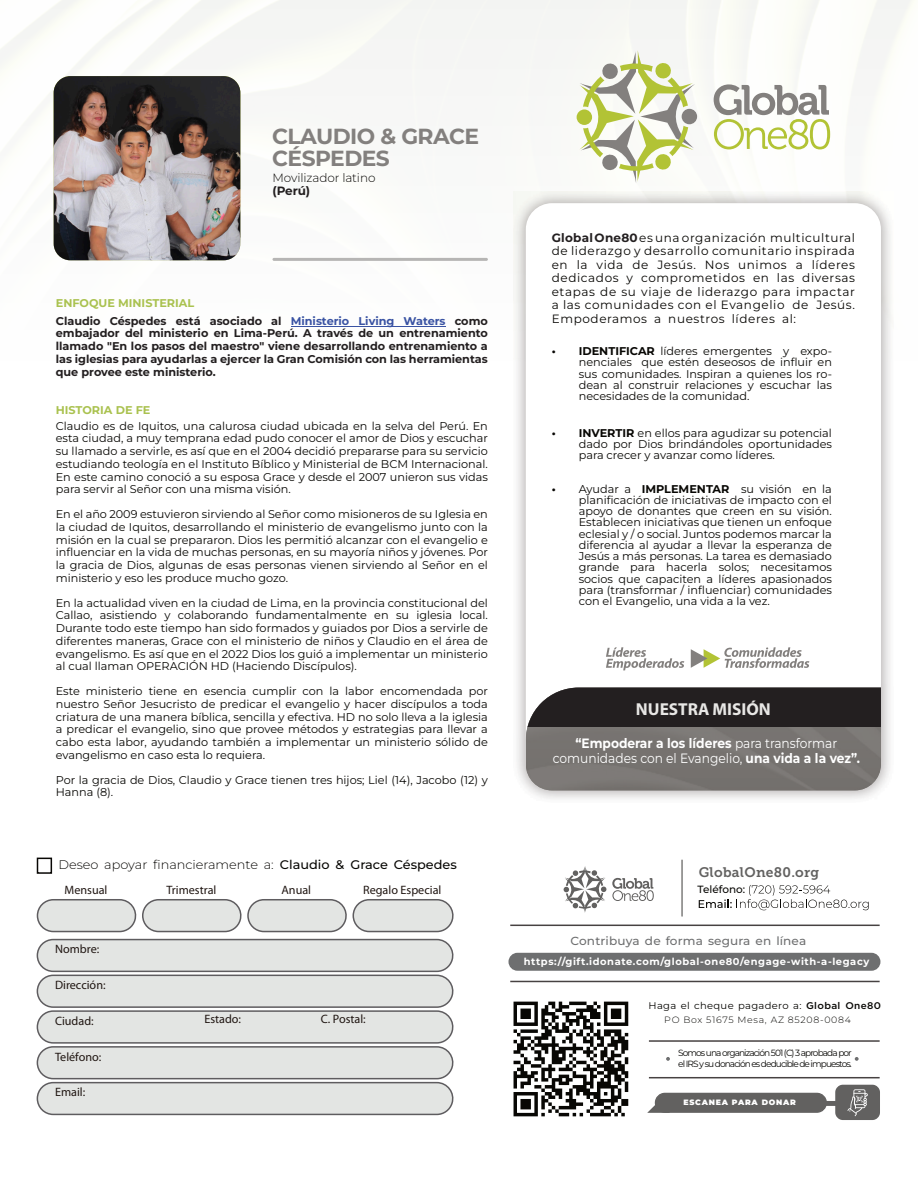
<style>
.page{position:relative;width:918px;height:1188px;background:#fff}
.page>*{position:absolute;margin:0;border:0;box-sizing:border-box;transform-origin:0 0}
.t1{font:700 21.75px/21.8px "Montserrat";letter-spacing:-.025em;color:#83807e}
.t2{font:700 17.4px "Myriad Pro";color:#e8e7e5}
.t3{font:13.8px "Museo Slab 700";letter-spacing:.02em;color:#626160}
.t4{font:13.5px/14.5px "Montserrat";color:#fff;text-align:center;scale:.91 1}
.t5{font:300 12.45px "Montserrat";color:#080704}
.t6{font:12.15px "Myriad Pro";color:#201612}
.t7{font:12px/13.5px "Montserrat";letter-spacing:.05em;color:#080704;text-align:justify}
.t8{font:300 12px "Montserrat";letter-spacing:-.01em;color:#080704}
.t9{font:700 12px "Montserrat";color:#231f20}
.t10{font:500 11.7px "Montserrat";letter-spacing:.015em;color:#6e6f70}
.t11{font:11.25px/12.8px "Montserrat";color:#080704;text-align:justify}
.t12{font:700 11.25px/12.8px "Montserrat";color:#231f20}
.t13{font:700 11.25px "Montserrat";color:#aac250}
.t14{font:500 10.5px "Montserrat";color:#080704}
.t15{font:700 9.9px "Montserrat";letter-spacing:.06em;color:#fff}
.t16{font:9.75px "Montserrat";letter-spacing:.03em;color:#080704}
.t17{font:300 9.15px "Montserrat";letter-spacing:.075em;color:#080704}
.t18{font:9px/10.5px "Montserrat";letter-spacing:-.1em;color:#080704}
.t19{font:900 7.8px "Montserrat";letter-spacing:.1em;color:#fff}
.s1{color:#aac250}
.s2{color:#3a53a3}
.s3{font-weight:500}
.s4{font-weight:700;color:#231f20}
.s5{font-weight:700}
.s6{font-family:"Gotham";font-weight:500}
</style>
<div class="page">
<img style="left:0;top:0;width:915px;height:301px">
<img style="left:514px;top:192px;width:379px;height:607px">
<div style="left:526px;top:203px;width:355px;height:587px;background:#fff;border-radius:26px"></div>
<img style="left:526px;top:726px;width:355px;height:64px">
<div style="left:526px;top:688px;width:355px;height:38px;background:#231f20"></div>
<svg style="left:606px;top:647px;width:78px;height:23px"></svg>
<svg style="left:691px;top:647px;width:118px;height:21px"></svg>
<hr style="left:291px;top:326px;width:155px;height:1px;background:#3a53a3">
<hr style="left:272px;top:258px;width:216px;height:3px;background:#b6b5b4">
<div style="left:508px;top:953px;width:372px;height:18px;background:#6e6f70;border-radius:9px"></div>
<div style="left:37px;top:858px;width:15px;height:16px;border:2px solid #080704"></div>
<svg style="left:36px;top:899px;width:418px;height:217px;background:#dbdddb"></svg>
<div style="left:830px;top:1080px;width:55px;height:45px;background:#626160;border:5px solid #fff;border-radius:10px"></div>
<hr style="left:510px;top:925px;width:370px;height:1px;background:#474242">
<hr style="left:510px;top:981px;width:370px;height:1px;background:#474242">
<hr style="left:649px;top:1040px;width:231px;height:2px;background:#474242">
<hr style="left:649px;top:1077px;width:231px;height:1px;background:#474242">
<svg style="left:564px;top:866px;width:42px;height:47px"></svg>
<svg style="left:612px;top:878px;width:42px;height:23px"></svg>
<hr style="left:681px;top:860px;width:2px;height:56px;background:#626160">
<svg style="left:847px;top:1089px;width:21px;height:27px"></svg>
<div style="left:655px;top:1093px;width:172px;height:20px;background:#626160;border:1px solid #626160;border-radius:9px"></div>
<div style="left:822px;top:1101px;width:17px;height:5px;background:#626160"></div>
<svg style="left:647px;top:1101px;width:23px;height:12px"></svg>
<svg style="left:666px;top:1057px;width:4px;height:4px"></svg>
<svg style="left:855px;top:1057px;width:4px;height:4px"></svg>
<svg style="left:699px;top:885px;width:170px;height:25px"></svg>
<div style="left:577px;top:109px;width:15px;height:16px;background:#b2c335;border-radius:50%"></div>
<div style="left:682px;top:109px;width:15px;height:15px;background:#83807e;border-radius:50%"></div>
<svg style="left:579px;top:50px;width:116px;height:133px"></svg>
<svg style="left:714px;top:84px;width:116px;height:65px"></svg>
<svg style="left:514px;top:1002px;width:114px;height:114px"></svg>
<img style="left:54px;top:76px;width:186px;height:184px;border-radius:17px">
<h1 class="t1" style="left:272px;top:125px;width:209px">CLAUDIO &amp; GRACE<br>CÉSPEDES</h1>
<p class="t8" style="left:272px;top:170px;width:104px">Movilizador latino</p>
<p class="t9" style="left:272px;top:184px;width:39px">(Perú)</p>
<p class="t12" style="left:56px;top:294px;width:434px;line-height:18px"><span class="s1">ENFOQUE MINISTERIAL<br></span>Claudio Céspedes está asociado al <span class="s2">Ministerio Living Waters</span> como</p>
<p class="t12" style="left:56px;top:327px;width:434px;text-align:justify">embajador del ministerio en Lima-Perú. A través de un entrenamiento llamado "En los pasos del maestro" viene desarrollando entrenamiento a las iglesias para ayudarlas a ejercer la Gran Comisión con las herramientas que provee este ministerio.</p>
<p class="t13" style="left:56px;top:403px;width:96px">HISTORIA DE FE</p>
<p class="t11" style="left:56px;top:419px;width:434px">Claudio es de Iquitos, una calurosa ciudad ubicada en la selva del Perú. En esta ciudad, a muy temprana edad pudo conocer el amor de Dios y escuchar su llamado a servirle, es así que en el 2004 decidió prepararse para su servicio estudiando teología en el Instituto Bíblico y Ministerial de BCM Internacional.<br>En este camino conoció a su esposa Grace y desde el 2007 unieron sus vidas para servir al Señor con una misma visión.</p>
<p class="t11" style="left:56px;top:508px;width:434px">En el año 2009 estuvieron sirviendo al Señor como misioneros de su Iglesia en la ciudad de Iquitos, desarrollando el ministerio de evangelismo junto con la misión en la cual se prepararon. Dios les permitió alcanzar con el evangelio e influenciar en la vida de muchas personas, en su mayoría niños y jóvenes. Por la gracia de Dios, algunas de esas personas vienen sirviendo al Señor en el ministerio y eso les produce mucho gozo.</p>
<p class="t11" style="left:56px;top:596px;width:434px">En la actualidad viven en la ciudad de Lima, en la provincia constitucional del Callao, asistiendo y colaborando fundamentalmente en su iglesia local.<br>Durante todo este tiempo han sido formados y guiados por Dios a servirle de diferentes maneras, Grace con el ministerio de niños y Claudio en el área de evangelismo. Es así que en el 2022 Dios los guió a implementar un ministerio al cual llaman OPERACIÓN HD (Haciendo Discípulos).</p>
<p class="t11" style="left:56px;top:685px;width:434px">Este ministerio tiene en esencia cumplir con la labor encomendada por nuestro Señor Jesucristo de predicar el evangelio y hacer discípulos a toda criatura de una manera bíblica, sencilla y efectiva. HD no solo lleva a la iglesia a predicar el evangelio, sino que provee métodos y estrategias para llevar a cabo esta labor, ayudando también a implementar un ministerio sólido de evangelismo en caso esta lo requiera.</p>
<p class="t11" style="left:56px;top:773px;width:434px">Por la gracia de Dios, Claudio y Grace tienen tres hijos; Liel (14), Jacobo (12) y<br>Hanna (8).</p>
<p class="t5" style="left:58px;top:857px;width:400px">Deseo apoyar financieramente a: <span class="s3">Claudio &amp; Grace Céspedes</span></p>
<p class="t6" style="left:65px;top:885px;width:44px">Mensual</p>
<p class="t6" style="left:166px;top:885px;width:52px">Trimestral</p>
<p class="t6" style="left:282px;top:885px;width:31px">Anual</p>
<p class="t6" style="left:363px;top:885px;width:80px">Regalo Especial</p>
<p class="t6" style="left:55px;top:944px;width:46px">Nombre:</p>
<p class="t6" style="left:55px;top:980px;width:52px">Dirección:</p>
<p class="t6" style="left:55px;top:1016px;width:40px">Ciudad:</p>
<p class="t6" style="left:204px;top:1014px;width:38px">Estado:</p>
<p class="t6" style="left:321px;top:1014px;width:47px">C. Postal:</p>
<p class="t6" style="left:55px;top:1052px;width:48px">Teléfono:</p>
<p class="t6" style="left:55px;top:1087px;width:32px">Email:</p>
<p class="t7" style="left:552px;top:231px;width:305px"><span class="s4">Global One80</span>es una organización multicultural de liderazgo y desarrollo comunitario inspirada en la vida de Jesús. Nos unimos a líderes dedicados y comprometidos en las diversas etapas de su viaje de liderazgo para impactar a las comunidades con el Evangelio de Jesús.<br>Empoderamos a nuestros líderes al:</p>
<p class="t11" style="left:579px;top:345px;width:255px;line-height:11.2px;text-indent:-27px"><span class="s5">• IDENTIFICAR</span> líderes emergentes y expo&shy;nenciales que estén deseosos de influir en sus comunidades. Inspiran a quienes los ro&shy;dean al construir relaciones y escuchar las necesidades de la comunidad.</p>
<p class="t11" style="left:579px;top:427px;width:255px;line-height:11.2px;text-indent:-27px"><span class="s5">• INVERTIR</span> en ellos para agudizar su potencial dado por Dios brindándoles oportunidades para crecer y avanzar como líderes.</p>
<p class="t11" style="left:579px;top:483px;width:255px;line-height:11.2px;text-indent:-27px"><span class="s5">•</span> Ayudar a <span class="s5">IMPLEMENTAR</span> su visión en la planificación de iniciativas de impacto con el apoyo de donantes que creen en su visión.<br>Establecen iniciativas que tienen un enfoque eclesial y / o social. Juntos podemos marcar la diferencia al ayudar a llevar la esperanza de Jesús a más personas. La tarea es demasiado grande para hacerla solos; necesitamos socios que capaciten a líderes apasionados para (transformar / influenciar) comunidades con el Evangelio, una vida a la vez.</p>
<h2 class="t2" style="left:636px;top:702px;width:136px">NUESTRA MISIÓN</h2>
<p class="t4" style="left:553px;top:736px;width:339px"><span class="s5">“Empoderar a los líderes</span> para transformar comunidades con el Evangelio, <span class="s5">una vida a la vez”.</span></p>
<p class="t3" style="left:699px;top:867px;width:122px">GlobalOne80.org</p>
<p class="t14" style="left:697px;top:883px;width:49px">Teléfono:</p>
<p class="t10" style="left:570px;top:934px;width:237px">Contribuya de forma segura en línea</p>
<p class="t15" style="left:524px;top:955px;width:347px">https://gift.idonate.com/global-one80/engage-with-a-legacy</p>
<p class="t16" style="left:649px;top:999px;width:234px">Haga el cheque pagadero a: <span class="s6">Global One80</span></p>
<p class="t17" style="left:664px;top:1014px;width:188px">PO Box 51675 Mesa, AZ 85208-0084</p>
<p class="t18" style="left:678px;top:1048px;width:175px">Somos una organización 501 (C) 3 aprobada por el IRS y su donación es deducible de impuestos.</p>
<p class="t19" style="left:683px;top:1097px;width:114px">ESCANEA PARA DONAR</p>
</div>
